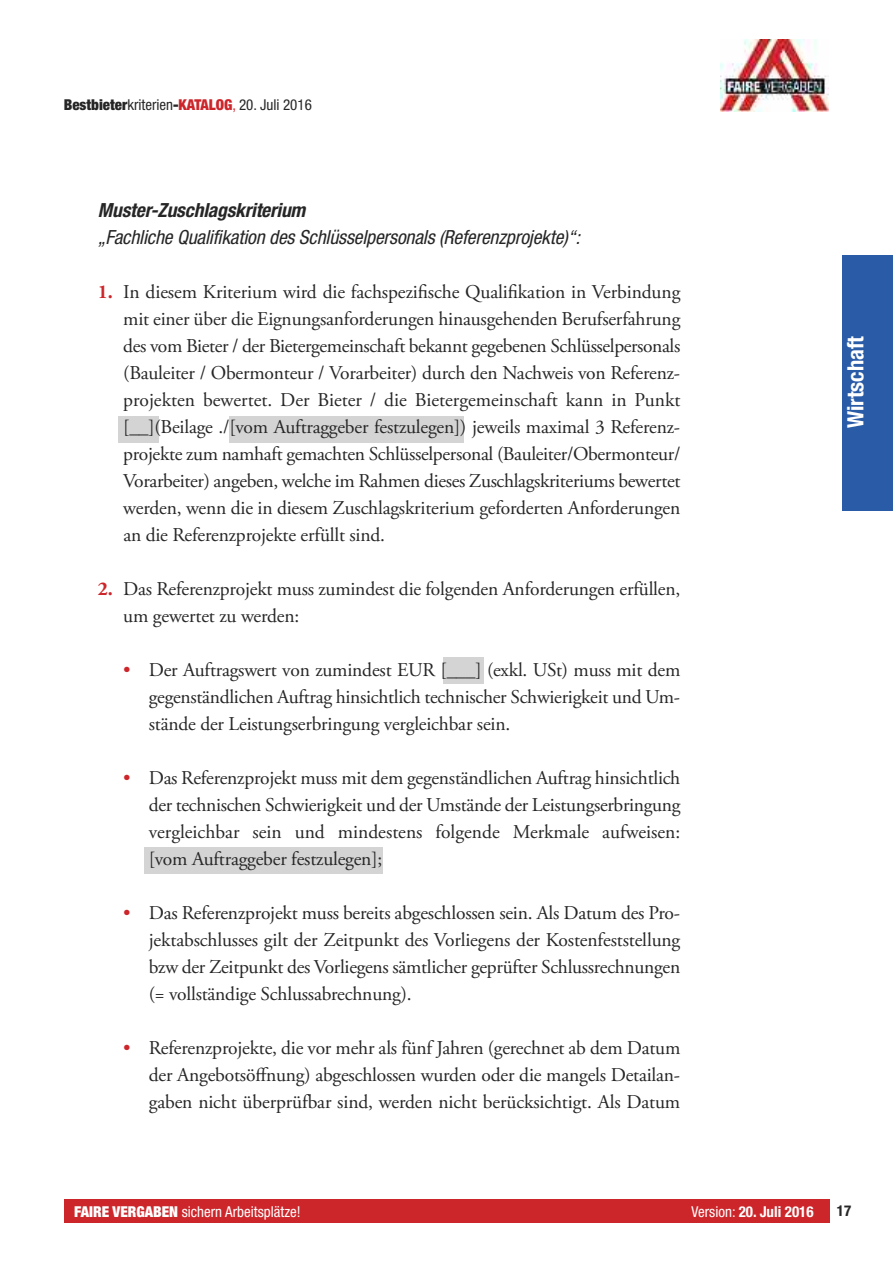
<style>
.page{position:relative;width:893px;height:1263px;background:#fff}
.page>*{position:absolute;margin:0;border:0;box-sizing:border-box;transform-origin:0 0}
.t1{font:700 condensed 22.5px "Helvetica Neue";color:#fff}
.t2{font:19.5px/27px "Adobe Garamond Pro";letter-spacing:-.01em;color:#272627;text-align:justify}
.t3{font:italic condensed 19.5px "Helvetica Neue";letter-spacing:-.005em;color:#272627}
.t4{font:italic 700 condensed 19.5px "Helvetica Neue";letter-spacing:-.005em;color:#272627}
.t5{font:condensed 15px "Helvetica Neue";color:#272627}
.t6{font:condensed 15px "Helvetica Neue";color:#fff}
.t7{font:700 condensed 15px "Helvetica Neue";color:#fff}
.t8{font:700 condensed 15px "Helvetica Neue";color:#272627}
.s1{font-weight:900}
.s2{font-weight:900;color:#cc262b}
.s3{color:#cc262b}
.s4{font-weight:700;color:#cc262b}
.s5{font-weight:400}
</style>
<div class="page">
<div style="left:145px;top:847px;width:238px;height:26px;background:#d4d4d4"></div>
<div style="left:443px;top:657px;width:41px;height:26px;background:#d4d4d4"></div>
<div style="left:118px;top:416px;width:40px;height:26px;background:#d4d4d4"></div>
<div style="left:229px;top:416px;width:234px;height:26px;background:#d4d4d4"></div>
<div style="left:64px;top:1199px;width:765px;height:24px;background:#cc262b"></div>
<img style="left:720px;top:39px;width:109px;height:72px">
<div style="left:842px;top:255px;width:51px;height:255px;background:#295ba7"></div>
<p class="t5" style="left:64px;top:99px;width:250px"><span class="s1">Bestbieter</span>kriterien<span class="s1">-</span><span class="s2">KATALOG</span><span class="s3">,</span> 20. Juli 2016</p>
<p class="t4" style="left:98px;top:203px;width:209px">Muster-Zuschlagskriterium</p>
<p class="t3" style="left:98px;top:230px;width:484px">„Fachliche Qualifikation des Schlüsselpersonals (Referenzprojekte)“:</p>
<p class="t2" style="left:123px;top:280px;width:559px;text-indent:-26px"><span class="s4">1.</span> In diesem Kriterium wird die fachspezifische Qualifikation in Verbindung mit einer über die Eignungsanforderungen hinausgehenden Berufserfahrung des vom Bieter / der Bietergemeinschaft bekannt gegebenen Schlüsselpersonals (Bauleiter / Obermonteur / Vorarbeiter) durch den Nachweis von Referenz&shy;projekten bewertet. Der Bieter / die Bietergemeinschaft kann in Punkt [__](Beilage ./[vom Auftraggeber festzulegen]) jeweils maximal 3 Referenz&shy;projekte zum namhaft gemachten Schlüsselpersonal (Bauleiter/Obermonteur/ Vorarbeiter) angeben, welche im Rahmen dieses Zuschlagskriteriums bewertet werden, wenn die in diesem Zuschlagskriterium geforderten Anforderungen an die Referenzprojekte erfüllt sind.</p>
<p class="t2" style="left:123px;top:577px;width:559px;text-indent:-26px"><span class="s4">2.</span> Das Referenzprojekt muss zumindest die folgenden Anforderungen erfüllen, um gewertet zu werden:</p>
<p class="t2" style="left:149px;top:658px;width:533px;text-indent:-26px"><span class="s3">•</span> Der Auftragswert von zumindest EUR [___] (exkl. USt) muss mit dem gegenständlichen Auftrag hinsichtlich technischer Schwierigkeit und Um&shy;stände der Leistungserbringung vergleichbar sein.</p>
<p class="t2" style="left:149px;top:766px;width:533px;text-indent:-26px"><span class="s3">•</span> Das Referenzprojekt muss mit dem gegenständlichen Auftrag hinsichtlich der technischen Schwierigkeit und der Umstände der Leistungserbringung vergleichbar sein und mindestens folgende Merkmale aufweisen: [vom Auftraggeber festzulegen];</p>
<p class="t2" style="left:149px;top:901px;width:533px;text-indent:-25px"><span class="s3">•</span> Das Referenzprojekt muss bereits abgeschlossen sein. Als Datum des Pro&shy;jektabschlusses gilt der Zeitpunkt des Vorliegens der Kostenfeststellung bzw der Zeitpunkt des Vorliegens sämtlicher geprüfter Schlussrechnungen (= vollständige Schlussabrechnung).</p>
<p class="t2" style="left:149px;top:1036px;width:533px;text-indent:-25px"><span class="s3">•</span> Referenzprojekte, die vor mehr als fünf Jahren (gerechnet ab dem Datum der Angebotsöffnung) abgeschlossen wurden oder die mangels Detailan&shy;gaben nicht überprüfbar sind, werden nicht berücksichtigt. Als Datum</p>
<p class="t1" style="left:847px;top:428px;width:94px;rotate:-90deg">Wirtschaft</p>
<p class="t6" style="left:74px;top:1206px;width:228px"><span class="s1">FAIRE VERGABEN</span> sichern Arbeitsplätze!</p>
<p class="t7" style="left:691px;top:1206px;width:124px"><span class="s5">Version:</span> 20. Juli 2016</p>
<p class="t8" style="left:837px;top:1205px;width:16px">17</p>
</div>
